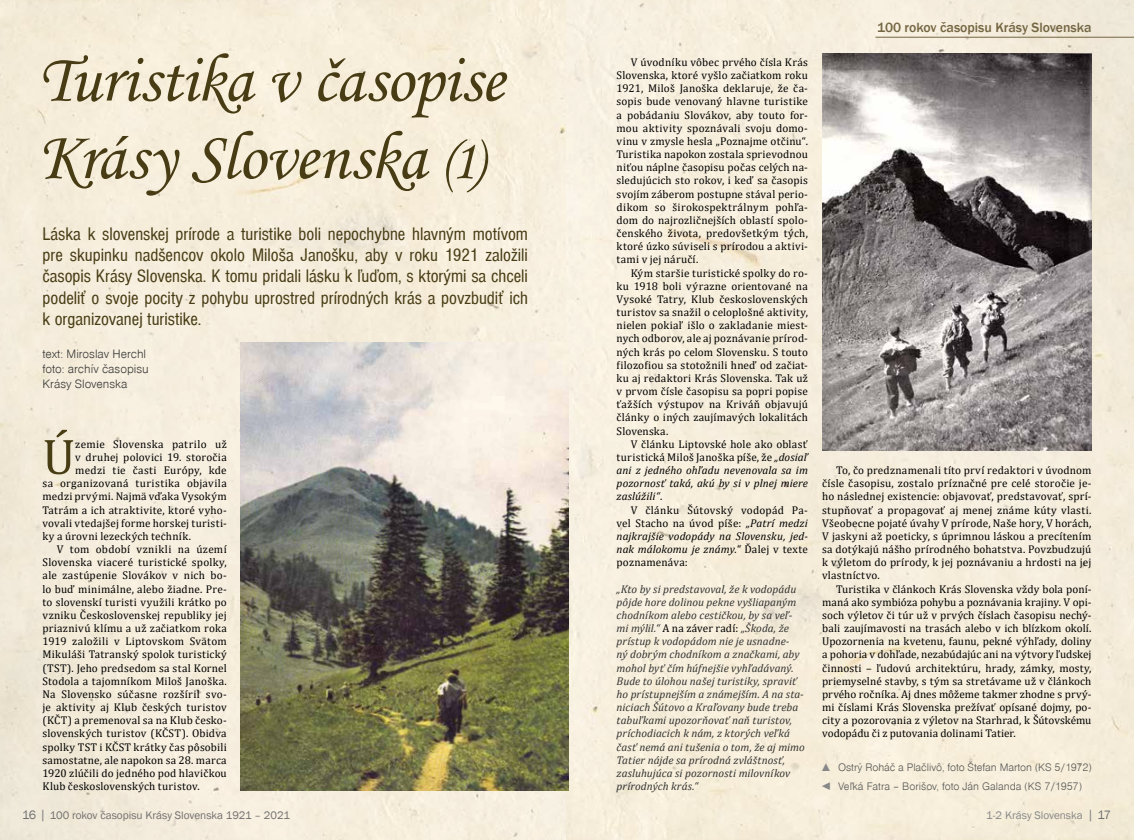
<style>
.page{position:relative;width:1134px;height:840px;background:#f6eddb}
.page>*{position:absolute;margin:0;border:0;box-sizing:border-box;transform-origin:0 0}
.t1{font:68.75px/77.5px "Monotype Corsiva";letter-spacing:-.01em;color:#473c14}
.t2{font:50.75px "Cambria";color:#473c14}
.t3{font:condensed 18.75px/21.2px "Nimbus Sans DEE";color:#473c14;text-align:justify}
.t4{font:500 13.75px "Franklin Gothic";color:#746642}
.t5{font:300 12.5px/15px "Nimbus Sans DEE";color:#3c3c3b}
.t6{font:11.25px/13.1px "Cambria";letter-spacing:.02em;color:#000;text-align:justify}
.t7{font:italic 11.25px/13.1px "Cambria";letter-spacing:.005em;color:#333332}
.t8{font:italic 11.25px/13.1px "Cambria";letter-spacing:.005em;color:#000;text-align:justify}
.t9{font:300 11.25px/18.8px "Nimbus Sans DEE";letter-spacing:-.005em;color:#575756}
.t10{font:11.25px "Franklin Gothic";color:#706f6f}
.t11{font:11.25px "Franklin Gothic";color:#878787}
.s1{font-size:56.25px}
.s2{font-style:normal}
.s3{font-style:italic}
.s4{font-style:normal;color:#000}
.s5{font-family:"Franklin Gothic";font-weight:400;color:#878787}
.s6{font-size:12.5px}
.s7{font-size:13.75px;color:#878787}
.s8{font-size:13.75px}
.s9{font-size:12.5px;color:#706f6f}
</style>
<div class="page">
<img style="left:241px;top:342px;width:328px;height:448px">
<img style="left:822px;top:53px;width:269px;height:397px">
<hr style="left:875px;top:37px;width:259px;height:1px;background:#746642">
<h1 class="t1" style="left:38px;top:41px;width:467px">Turistika v časopise<br>Krásy Slovenska <span class="s1">(1)</span></h1>
<p class="t3" style="left:43px;top:223px;width:487px">Láska k slovenskej prírode a turistike boli nepochybne hlavným motívom pre skupinku nadšencov okolo Miloša Janošku, aby v roku 1921 založili časopis Krásy Slovenska. K tomu pridali lásku k ľuďom, s ktorými sa chceli podeliť o svoje pocity z pohybu uprostred prírodných krás a povzbudiť ich k organizovanej turistike.</p>
<p class="t5" style="left:43px;top:347px;width:108px">text: Miroslav Herchl foto: archív časopisu<br>Krásy Slovenska</p>
<h2 class="t2" style="left:43px;top:427px;width:34px">Ú</h2>
<p class="t6" style="left:75px;top:437px;width:153px">zemie Slovenska patrilo už</p>
<p class="t6" style="left:75px;top:450px;width:153px">v druhej polovici 19. storočia</p>
<p class="t6" style="left:75px;top:463px;width:153px">medzi tie časti Európy, kde</p>
<p class="t6" style="left:43px;top:477px;width:186px">sa organizovaná turistika objavila</p>
<p class="t6" style="left:43px;top:490px;width:186px">medzi prvými. Najmä vďaka Vysokým</p>
<p class="t6" style="left:43px;top:503px;width:186px">Tatrám a ich atraktivite, ktoré vyho-</p>
<p class="t6" style="left:43px;top:516px;width:186px">vovali vtedajšej forme horskej turisti-</p>
<p class="t6" style="left:43px;top:529px;width:150px">ky a úrovni lezeckých techník.</p>
<p class="t6" style="left:57px;top:542px;width:172px">V tom období vznikli na území</p>
<p class="t6" style="left:43px;top:556px;width:186px">Slovenska viaceré turistické spolky,</p>
<p class="t6" style="left:43px;top:569px;width:186px">ale zastúpenie Slovákov v nich bo-</p>
<p class="t6" style="left:43px;top:582px;width:186px">lo buď minimálne, alebo žiadne. Pre-</p>
<p class="t6" style="left:43px;top:595px;width:186px">to slovenskí turisti využili krátko po</p>
<p class="t6" style="left:43px;top:608px;width:186px">vzniku Československej republiky jej</p>
<p class="t6" style="left:43px;top:621px;width:186px">priaznivú klímu a už začiatkom roka</p>
<p class="t6" style="left:43px;top:635px;width:186px">1919 založili v Liptovskom Svätom</p>
<p class="t6" style="left:43px;top:648px;width:186px">Mikuláši Tatranský spolok turistický</p>
<p class="t6" style="left:43px;top:661px;width:186px">(TST). Jeho predsedom sa stal Kornel</p>
<p class="t6" style="left:43px;top:674px;width:186px">Stodola a tajomníkom Miloš Janoška.</p>
<p class="t6" style="left:43px;top:687px;width:186px">Na Slovensko súčasne rozšíril svo-</p>
<p class="t6" style="left:43px;top:700px;width:186px">je aktivity aj Klub českých turistov</p>
<p class="t6" style="left:43px;top:714px;width:186px">(KČT) a premenoval sa na Klub česko-</p>
<p class="t6" style="left:43px;top:727px;width:186px">slovenských turistov (KČST). Obidva</p>
<p class="t6" style="left:43px;top:740px;width:186px">spolky TST i KČST krátky čas pôsobili</p>
<p class="t6" style="left:43px;top:753px;width:186px">samostatne, ale napokon sa 28. marca</p>
<p class="t6" style="left:43px;top:766px;width:186px">1920 zlúčili do jedného pod hlavičkou</p>
<p class="t6" style="left:43px;top:779px;width:159px">Klub československých turistov.</p>
<p class="t6" style="left:617px;top:55px;width:193px;text-indent:14px">V úvodníku vôbec prvého čísla Krás Slovenska, ktoré vyšlo začiatkom roku 1921, Miloš Janoška deklaruje, že ča&shy;sopis bude venovaný hlavne turistike a pobádaniu Slovákov, aby touto for&shy;mou aktivity spoznávali svoju domo&shy;vinu v zmysle hesla „Poznajme otčinu“.<br>Turistika napokon zostala sprievodnou niťou náplne časopisu počas celých na&shy;sledujúcich sto rokov, i keď sa časopis svojím záberom postupne stával perio&shy;dikom so širokospektrálnym pohľa&shy;dom do najrozličnejších oblastí spolo&shy;čenského života, predovšetkým tých, ktoré úzko súviseli s prírodou a aktivi&shy;tami v jej náručí.</p>
<p class="t6" style="left:617px;top:266px;width:193px;text-indent:14px">Kým staršie turistické spolky do ro&shy;ku 1918 boli výrazne orientované na Vysoké Tatry, Klub československých turistov sa snažil o celoplošné aktivity, nielen pokiaľ išlo o zakladanie miest&shy;nych odborov, ale aj poznávanie prírod&shy;ných krás po celom Slovensku. S touto filozofiou sa stotožnili hneď od začiat&shy;ku aj redaktori Krás Slovenska. Tak už v prvom čísle časopisu sa popri popise ťažších výstupov na Kriváň objavujú články o iných zaujímavých lokalitách Slovenska.</p>
<p class="t8" style="left:617px;top:437px;width:193px;text-indent:14px"><span class="s2">V článku Liptovské hole ako oblasť turistická Miloš Janoška píše, že</span> „dosiaľ ani z jedného ohľadu nevenovala sa im pozornosť taká, akú by si v plnej miere zaslúžili“<span class="s2">.</span></p>
<p class="t6" style="left:617px;top:503px;width:193px;text-indent:14px">V článku Šútovský vodopád Pa&shy;vel Stacho na úvod píše: <span class="s3">„Patrí medzi najkrajšie vodopády na Slovensku, jed&shy;nak málokomu je známy.“</span> Ďalej v texte poznamenáva:</p>
<p class="t7" style="left:617px;top:581px;width:190px">„Kto by si predstavoval, že k vodopádu pôjde hore dolinou pekne vyšliapaným chodníkom alebo cestičkou, by sa veľ&shy;mi mýlil.“ <span class="s4">A na záver radí:</span> „Škoda, že prístup k vodopádom nie je usnadne-<br>ný dobrým chodníkom a značkami, aby mohol byť čím húfnejšie vyhľadávaný.<br>Bude to úlohou našej turistiky, spraviť ho prístupnejším a známejším. A na sta&shy;niciach Šútovo a Kraľovany bude treba tabuľkami upozorňovať naň turistov, príchodiacich k nám, z ktorých veľká časť nemá ani tušenia o tom, že aj mimo Tatier nájde sa prírodná zvláštnosť, zasluhujúca si pozornosti milovníkov prírodných krás.“</p>
<p class="t4" style="left:877px;top:19px;width:216px">100 rokov časopisu Krásy Slovenska</p>
<p class="t6" style="left:822px;top:463px;width:271px;text-indent:14px">To, čo predznamenali títo prví redaktori v úvodnom čísle časopisu, zostalo príznačné pre celé storočie je&shy;ho následnej existencie: objavovať, predstavovať, sprí&shy;stupňovať a propagovať aj menej známe kúty vlasti.<br>Všeobecne pojaté úvahy V prírode, Naše hory, V horách, V jaskyni až poeticky, s úprimnou láskou a precítením sa dotýkajú nášho prírodného bohatstva. Povzbudzujú k výletom do prírody, k jej poznávaniu a hrdosti na jej vlastníctvo.</p>
<p class="t6" style="left:822px;top:582px;width:271px;text-indent:14px">Turistika v článkoch Krás Slovenska vždy bola poní&shy;maná ako symbióza pohybu a poznávania krajiny. V opi&shy;soch výletov či túr už v prvých číslach časopisu nechý&shy;bali zaujímavosti na trasách alebo v ich blízkom okolí.<br>Upozornenia na kvetenu, faunu, pekné výhľady, doliny a pohoria v dohľade, nezabúdajúc ani na výtvory ľudskej činnosti – ľudovú architektúru, hrady, zámky, mosty, priemyselné stavby, s tým sa stretávame už v článkoch prvého ročníka. Aj dnes môžeme takmer zhodne s prvý&shy;mi číslami Krás Slovenska prežívať opísané dojmy, po&shy;city a pozorovania z výletov na Starhrad, k Šútovskému vodopádu či z putovania dolinami Tatier.</p>
<p class="t9" style="left:820px;top:758px;width:273px"><span class="s5">▲</span> Ostrý Roháč a Plačlivô, foto Štefan Marton (KS 5/1972) <span class="s5">◄</span> Veľká Fatra – Borišov, foto Ján Galanda (KS 7/1957)</p>
<p class="t10" style="left:22px;top:808px;width:269px"><span class="s6">16</span> <span class="s7">|</span> 100 rokov časopisu Krásy Slovenska 1921 – 2021</p>
<p class="t11" style="left:986px;top:808px;width:126px">1-2 Krásy Slovenska <span class="s8">|</span> <span class="s9">17</span></p>
</div>
